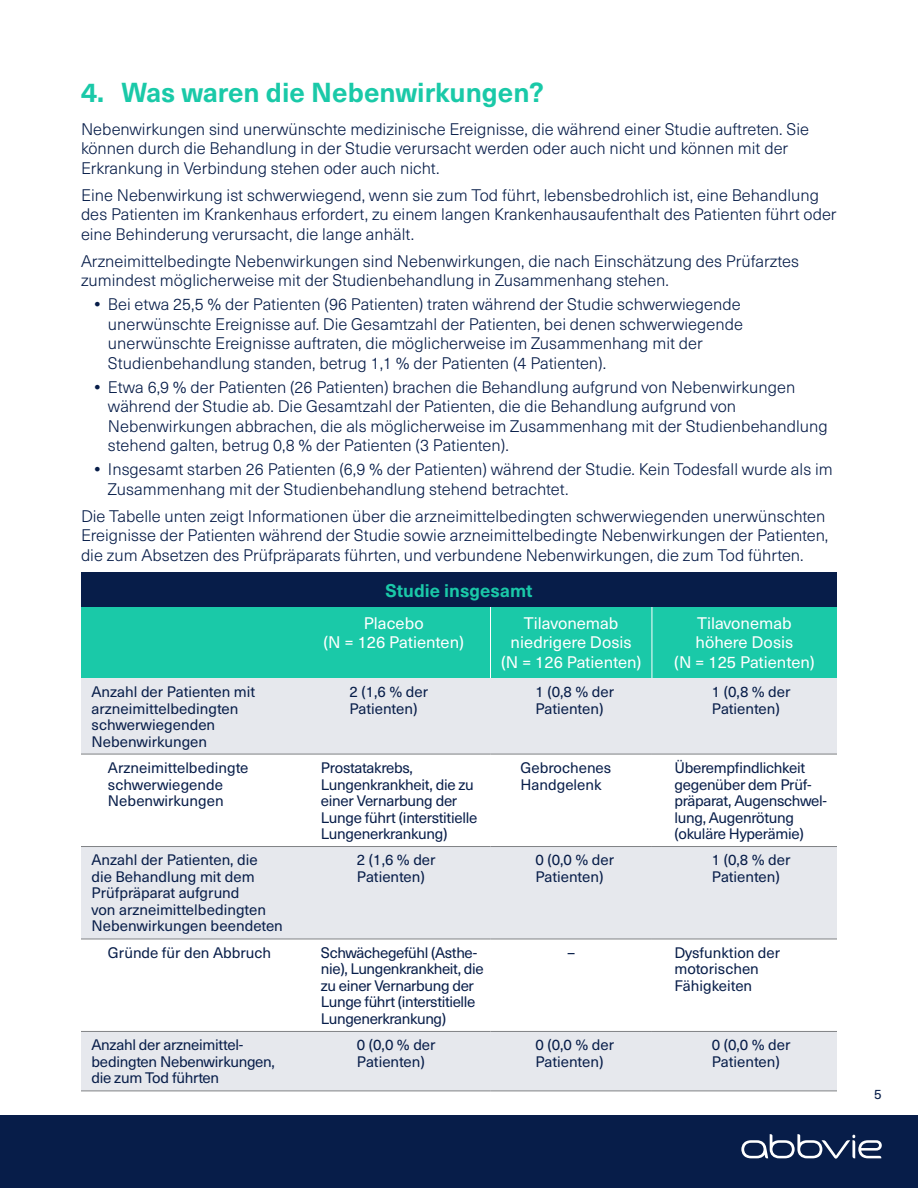
<style>
.page{position:relative;width:918px;height:1188px;background:#fff}
.page>*{position:absolute;margin:0;border:0;box-sizing:border-box;transform-origin:0 0}
.t1{font:700 27px "Neue Haas Unica Pro";color:#1ac9a8}
.t2{font:700 18px "Neue Haas Unica Pro";color:#1ac9a8}
.t3{font:300 16.5px/19.5px "Neue Haas Unica Pro";color:#071d49}
.t4{font:16.5px/19.5px "Neue Haas Unica Pro";color:#fff;text-align:center}
.t5{font:15px/16.5px "Neue Haas Unica Pro";letter-spacing:-.01em;color:#071d49}
.t6{font:13.5px "Neue Haas Unica Pro";color:#071d49}
.s1{font-weight:700}
</style>
<div class="page">
<div style="left:0;top:1115px;width:918px;height:73px;background:#071d49"></div>
<div style="left:81px;top:572px;width:756px;height:35px;background:#071d49"></div>
<div style="left:81px;top:607px;width:756px;height:71px;background:#1ac9a8"></div>
<svg style="left:81px;top:678px;width:756px;height:413px;fill:#e6e8ed"></svg>
<hr style="left:81px;top:754px;width:216px;height:1px;background:#808285">
<hr style="left:297px;top:754px;width:193px;height:1px;background:#808285">
<hr style="left:490px;top:754px;width:162px;height:1px;background:#808285">
<hr style="left:652px;top:754px;width:185px;height:1px;background:#808285">
<hr style="left:81px;top:846px;width:216px;height:1px;background:#808285">
<hr style="left:297px;top:846px;width:193px;height:1px;background:#808285">
<hr style="left:490px;top:846px;width:162px;height:1px;background:#808285">
<hr style="left:652px;top:846px;width:185px;height:1px;background:#808285">
<hr style="left:81px;top:939px;width:216px;height:1px;background:#808285">
<hr style="left:297px;top:939px;width:193px;height:1px;background:#808285">
<hr style="left:490px;top:939px;width:162px;height:1px;background:#808285">
<hr style="left:652px;top:939px;width:185px;height:1px;background:#808285">
<hr style="left:81px;top:1031px;width:216px;height:1px;background:#808285">
<hr style="left:297px;top:1031px;width:193px;height:1px;background:#808285">
<hr style="left:490px;top:1031px;width:162px;height:1px;background:#808285">
<hr style="left:652px;top:1031px;width:185px;height:1px;background:#808285">
<hr style="left:81px;top:1091px;width:216px;height:1px;background:#808285">
<hr style="left:297px;top:1091px;width:193px;height:1px;background:#808285">
<hr style="left:490px;top:1091px;width:162px;height:1px;background:#808285">
<hr style="left:652px;top:1091px;width:185px;height:1px;background:#808285">
<hr style="left:490px;top:607px;width:1px;height:71px;background:#fff">
<hr style="left:652px;top:607px;width:1px;height:71px;background:#fff">
<svg style="left:741px;top:1134px;width:141px;height:25px"></svg>
<h1 class="t1" style="left:81px;top:76px;width:464px">4. Was waren die Nebenwirkungen?</h1>
<p class="t3" style="left:81px;top:119px;width:730px">Nebenwirkungen sind unerwünschte medizinische Ereignisse, die während einer Studie auftreten. Sie können durch die Behandlung in der Studie verursacht werden oder auch nicht und können mit der<br>Erkrankung in Verbindung stehen oder auch nicht.</p>
<p class="t3" style="left:81px;top:185px;width:757px">Eine Nebenwirkung ist schwerwiegend, wenn sie zum Tod führt, lebensbedrohlich ist, eine Behandlung des Patienten im Krankenhaus erfordert, zu einem langen Krankenhausaufenthalt des Patienten führt oder eine Behinderung verursacht, die lange anhält.</p>
<p class="t3" style="left:81px;top:251px;width:719px">Arzneimittelbedingte Nebenwirkungen sind Nebenwirkungen, die nach Einschätzung des Prüfarztes zumindest möglicherweise mit der Studienbehandlung in Zusammenhang stehen.</p>
<p class="t3" style="left:108px;top:295px;width:636px;text-indent:-13px"><span class="s1">•</span> Bei etwa 25,5 % der Patienten (96 Patienten) traten während der Studie schwerwiegende unerwünschte Ereignisse auf. Die Gesamtzahl der Patienten, bei denen schwerwiegende unerwünschte Ereignisse auftraten, die möglicherweise im Zusammenhang mit der Studienbehandlung standen, betrug 1,1 % der Patienten (4 Patienten).</p>
<p class="t3" style="left:108px;top:377px;width:721px;text-indent:-13px"><span class="s1">•</span> Etwa 6,9 % der Patienten (26 Patienten) brachen die Behandlung aufgrund von Nebenwirkungen während der Studie ab. Die Gesamtzahl der Patienten, die die Behandlung aufgrund von Nebenwirkungen abbrachen, die als möglicherweise im Zusammenhang mit der Studienbehandlung stehend galten, betrug 0,8 % der Patienten (3 Patienten).</p>
<p class="t3" style="left:108px;top:460px;width:726px;text-indent:-13px"><span class="s1">•</span> Insgesamt starben 26 Patienten (6,9 % der Patienten) während der Studie. Kein Todesfall wurde als im<br>Zusammenhang mit der Studienbehandlung stehend betrachtet.</p>
<p class="t3" style="left:81px;top:506px;width:749px">Die Tabelle unten zeigt Informationen über die arzneimittelbedingten schwerwiegenden unerwünschten<br>Ereignisse der Patienten während der Studie sowie arzneimittelbedingte Nebenwirkungen der Patienten, die zum Absetzen des Prüfpräparats führten, und verbundene Nebenwirkungen, die zum Tod führten.</p>
<p class="t2" style="left:386px;top:579px;width:148px">Studie insgesamt</p>
<p class="t4" style="left:323px;top:613px;width:142px">Placebo<br>(N = 126 Patienten)</p>
<p class="t4" style="left:501px;top:613px;width:142px">Tilavonemab niedrigere Dosis (N = 126 Patienten)</p>
<p class="t4" style="left:674px;top:613px;width:142px">Tilavonemab höhere Dosis<br>(N = 125 Patienten)</p>
<p class="t5" style="left:92px;top:684px;width:165px">Anzahl der Patienten mit arzneimittelbedingten schwerwiegenden<br>Nebenwirkungen</p>
<p class="t5" style="left:350px;top:684px;width:80px">2 (1,6 % der<br>Patienten)</p>
<p class="t5" style="left:536px;top:684px;width:80px">1 (0,8 % der<br>Patienten)</p>
<p class="t5" style="left:712px;top:684px;width:80px">1 (0,8 % der<br>Patienten)</p>
<p class="t5" style="left:108px;top:760px;width:142px">Arzneimittelbedingte schwerwiegende<br>Nebenwirkungen</p>
<p class="t5" style="left:321px;top:760px;width:158px">Prostatakrebs,<br>Lungenkrankheit, die zu einer Vernarbung der<br>Lunge führt (interstitielle<br>Lungenerkrankung)</p>
<p class="t5" style="left:520px;top:760px;width:92px">Gebrochenes<br>Handgelenk</p>
<p class="t5" style="left:674px;top:760px;width:154px">Überempfindlichkeit gegenüber dem Prüf&shy;präparat, Augenschwel&shy;lung, Augenrötung (okuläre Hyperämie)</p>
<p class="t5" style="left:91px;top:852px;width:193px">Anzahl der Patienten, die<br>die Behandlung mit dem<br>Prüfpräparat aufgrund<br>von arzneimittelbedingten<br>Nebenwirkungen beendeten</p>
<p class="t5" style="left:357px;top:852px;width:80px">2 (1,6 % der<br>Patienten)</p>
<p class="t5" style="left:535px;top:852px;width:80px">0 (0,0 % der<br>Patienten)</p>
<p class="t5" style="left:712px;top:852px;width:80px">1 (0,8 % der<br>Patienten)</p>
<p class="t5" style="left:108px;top:945px;width:165px">Gründe für den Abbruch</p>
<p class="t5" style="left:321px;top:945px;width:164px">Schwächegefühl (Asthe&shy;nie), Lungenkrankheit, die zu einer Vernarbung der<br>Lunge führt (interstitielle<br>Lungenerkrankung)</p>
<p class="t5" style="left:567px;top:945px;width:9px">–</p>
<p class="t5" style="left:674px;top:945px;width:107px">Dysfunktion der motorischen<br>Fähigkeiten</p>
<p class="t5" style="left:91px;top:1037px;width:185px">Anzahl der arzneimittel&shy;bedingten Nebenwirkungen, die zum Tod führten</p>
<p class="t5" style="left:357px;top:1037px;width:80px">0 (0,0 % der<br>Patienten)</p>
<p class="t5" style="left:535px;top:1037px;width:80px">0 (0,0 % der<br>Patienten)</p>
<p class="t5" style="left:712px;top:1037px;width:80px">0 (0,0 % der<br>Patienten)</p>
<p class="t6" style="left:874px;top:1086px;width:9px">5</p>
</div>
